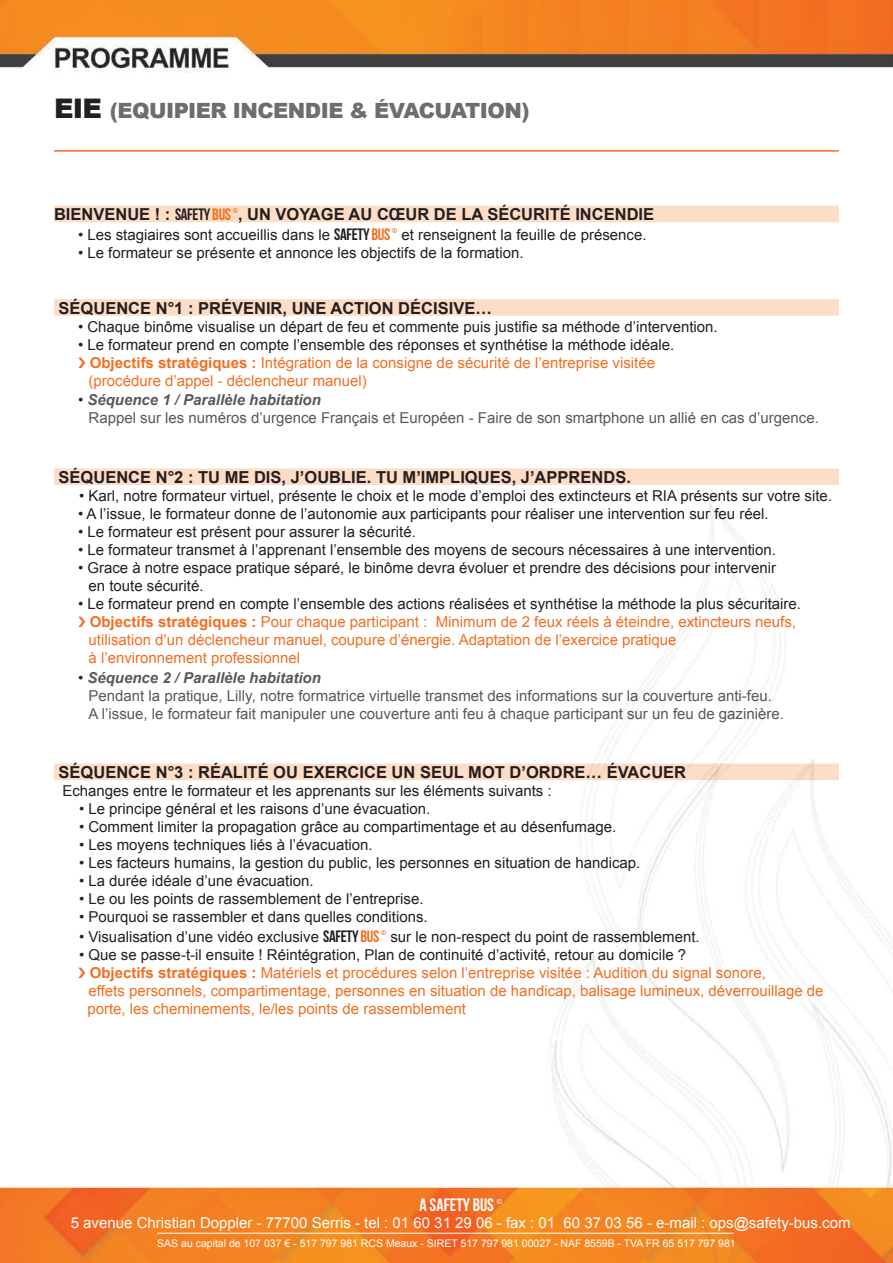
<style>
.page{position:relative;width:893px;height:1263px;background:#fff}
.page>*{position:absolute;margin:0;border:0;box-sizing:border-box;transform-origin:0 0}
.t1{font:900 21px "Arial";letter-spacing:-.025em;color:#6c6d70}
.t2{font:18px "Bebas Neue";color:#fff}
.t3{font:700 16.5px "Arial";color:#231f20}
.t4{font:15px/18px "Arial";color:#231f20}
.t5{font:15px/18px "Arial";color:#f36e21}
.t6{font:15px/18px "Arial";color:#57585a}
.t7{font:15px "Arial";color:#fff}
.t8{font:10.5px "Arial";color:#fff}
.t9{font:7.05px "Bebas Neue";color:#f36e21}
.t10{font:7.05px "Arial";color:#fff}
.s1{font-size:27px;color:#231f20}
.s2{font-family:"Bebas Neue";font-weight:400}
.s3{font-family:"Bebas Neue";font-weight:400;color:#f36e21}
.s4{font-family:"Bebas Neue";font-size:16.5px}
.s5{font-family:"Bebas Neue";font-size:16.5px;color:#f36e21}
.s6{color:#231f20}
.s7{font-weight:700}
.s8{font-weight:700;font-style:italic}
</style>
<div class="page">
<img style="left:0;top:0;width:893px;height:1263px">
<hr style="left:54px;top:150px;width:785px;height:2px;background:#f36e21">
<hr style="left:157px;top:1233px;width:576px;height:1px;background:#fff">
<div style="left:54px;top:206px;width:785px;height:16px;background:#fdddc6"></div>
<div style="left:54px;top:299px;width:785px;height:17px;background:#fdddc6"></div>
<div style="left:54px;top:468px;width:785px;height:17px;background:#fdddc6"></div>
<div style="left:54px;top:764px;width:785px;height:16px;background:#fdddc6"></div>
<svg style="left:78px;top:357px;width:7px;height:11px"></svg>
<svg style="left:78px;top:616px;width:7px;height:11px"></svg>
<svg style="left:78px;top:967px;width:7px;height:11px"></svg>
<h1 class="t1" style="left:54px;top:95px;width:477px"><span class="s1">EIE</span> (EQUIPIER INCENDIE &amp; ÉVACUATION)</h1>
<p class="t3" style="left:54px;top:203px;width:602px">BIENVENUE ! : <span class="s2">SAFETY</span> <span class="s3">BUS</span> , UN VOYAGE AU CŒUR DE LA SÉCURITÉ INCENDIE</p>
<p class="t9" style="left:233px;top:207px;width:7px">©</p>
<p class="t4" style="left:78px;top:226px;width:314px">• Les stagiaires sont accueillis dans le <span class="s4">SAFETY</span> <span class="s5">BUS</span></p>
<p class="t9" style="left:392px;top:226px;width:7px">©</p>
<p class="t4" style="left:401px;top:226px;width:247px">et renseignent la feuille de présence.</p>
<p class="t4" style="left:78px;top:244px;width:447px">• Le formateur se présente et annonce les objectifs de la formation.</p>
<p class="t3" style="left:59px;top:297px;width:435px">SÉQUENCE N°1 : PRÉVENIR, UNE ACTION DÉCISIVE…</p>
<p class="t4" style="left:78px;top:317px;width:641px">• Chaque binôme visualise un départ de feu et commente puis justifie sa méthode d’intervention.</p>
<p class="t5" style="left:88px;top:335px;width:587px;text-indent:-10px"><span class="s6">• Le formateur prend en compte l’ensemble des réponses et synthétise la méthode idéale.<br></span><span class="s7">Objectifs stratégiques :</span> Intégration de la consigne de sécurité de l’entreprise visitée (procédure d’appel - déclencheur manuel)</p>
<p class="t6" style="left:89px;top:391px;width:732px;text-indent:-11px"><span class="s6">•</span> <span class="s8">Séquence 1 / Parallèle habitation<br></span>Rappel sur les numéros d’urgence Français et Européen - Faire de son smartphone un allié en cas d’urgence.</p>
<p class="t3" style="left:59px;top:466px;width:574px">SÉQUENCE N°2 : TU ME DIS, J’OUBLIE. TU M’IMPLIQUES, J’APPRENDS.</p>
<p class="t4" style="left:79px;top:487px;width:755px">• Karl, notre formateur virtuel, présente le choix et le mode d’emploi des extincteurs et RIA présents sur votre site.</p>
<p class="t4" style="left:78px;top:505px;width:692px">• A l’issue, le formateur donne de l’autonomie aux participants pour réaliser une intervention sur feu réel.</p>
<p class="t4" style="left:78px;top:523px;width:339px">• Le formateur est présent pour assurer la sécurité.</p>
<p class="t4" style="left:78px;top:541px;width:700px">• Le formateur transmet à l’apprenant l’ensemble des moyens de secours nécessaires à une intervention.</p>
<p class="t4" style="left:88px;top:559px;width:689px;text-indent:-10px">• Grace à notre espace pratique séparé, le binôme devra évoluer et prendre des décisions pour intervenir en toute sécurité.</p>
<p class="t5" style="left:88px;top:595px;width:714px;text-indent:-10px"><span class="s6">• Le formateur prend en compte l’ensemble des actions réalisées et synthétise la méthode la plus sécuritaire.<br></span><span class="s7">Objectifs stratégiques :</span> Pour chaque participant : Minimum de 2 feux réels à éteindre, extincteurs neufs, utilisation d’un déclencheur manuel, coupure d’énergie. Adaptation de l’exercice pratique<br>à l’environnement professionnel</p>
<p class="t6" style="left:88px;top:668px;width:697px;text-indent:-10px"><span class="s6">•</span> <span class="s8">Séquence 2 / Parallèle habitation<br></span>Pendant la pratique, Lilly, notre formatrice virtuelle transmet des informations sur la couverture anti-feu.<br>A l’issue, le formateur fait manipuler une couverture anti feu à chaque participant sur un feu de gazinière.</p>
<p class="t3" style="left:59px;top:761px;width:629px">SÉQUENCE N°3 : RÉALITÉ OU EXERCICE UN SEUL MOT D’ORDRE… ÉVACUER</p>
<p class="t4" style="left:62px;top:782px;width:491px">Echanges entre le formateur et les apprenants sur les éléments suivants :</p>
<p class="t4" style="left:79px;top:800px;width:353px">• Le principe général et les raisons d’une évacuation.</p>
<p class="t4" style="left:79px;top:818px;width:539px">• Comment limiter la propagation grâce au compartimentage et au désenfumage.</p>
<p class="t4" style="left:79px;top:836px;width:295px">• Les moyens techniques liés à l’évacuation.</p>
<p class="t4" style="left:79px;top:854px;width:563px">• Les facteurs humains, la gestion du public, les personnes en situation de handicap.</p>
<p class="t4" style="left:79px;top:872px;width:236px">• La durée idéale d’une évacuation.</p>
<p class="t4" style="left:79px;top:890px;width:346px">• Le ou les points de rassemblement de l’entreprise.</p>
<p class="t4" style="left:79px;top:908px;width:350px">• Pourquoi se rassembler et dans quelles conditions.</p>
<p class="t4" style="left:79px;top:928px;width:302px">• Visualisation d’une vidéo exclusive <span class="s4">SAFETY</span> <span class="s5">BUS</span></p>
<p class="t9" style="left:381px;top:928px;width:7px">©</p>
<p class="t4" style="left:390px;top:928px;width:311px">sur le non-respect du point de rassemblement.</p>
<p class="t5" style="left:87px;top:946px;width:738px;text-indent:-8px"><span class="s6">• Que se passe-t-il ensuite ! Réintégration, Plan de continuité d’activité, retour au domicile ?<br></span><span class="s7">Objectifs stratégiques :</span> Matériels et procédures selon l’entreprise visitée : Audition du signal sonore,<br>effets personnels, compartimentage, personnes en situation de handicap, balisage lumineux, déverrouillage de porte, les cheminements, le/les points de rassemblement</p>
<p class="t2" style="left:419px;top:1195px;width:76px">A SAFETY BUS</p>
<p class="t10" style="left:497px;top:1197px;width:7px">©</p>
<p class="t7" style="left:71px;top:1212px;width:781px">5 avenue Christian Doppler - 77700 Serris - tel : 01 60 31 29 06 - fax : 01 60 37 03 56 - e-mail : ops@safety-bus.com</p>
<p class="t8" style="left:157px;top:1236px;width:580px">SAS au capital de 107 037 € - 517 797 981 RCS Meaux - SIRET 517 797 981 00027 - NAF 8559B - TVA FR 65 517 797 981</p>
</div>
